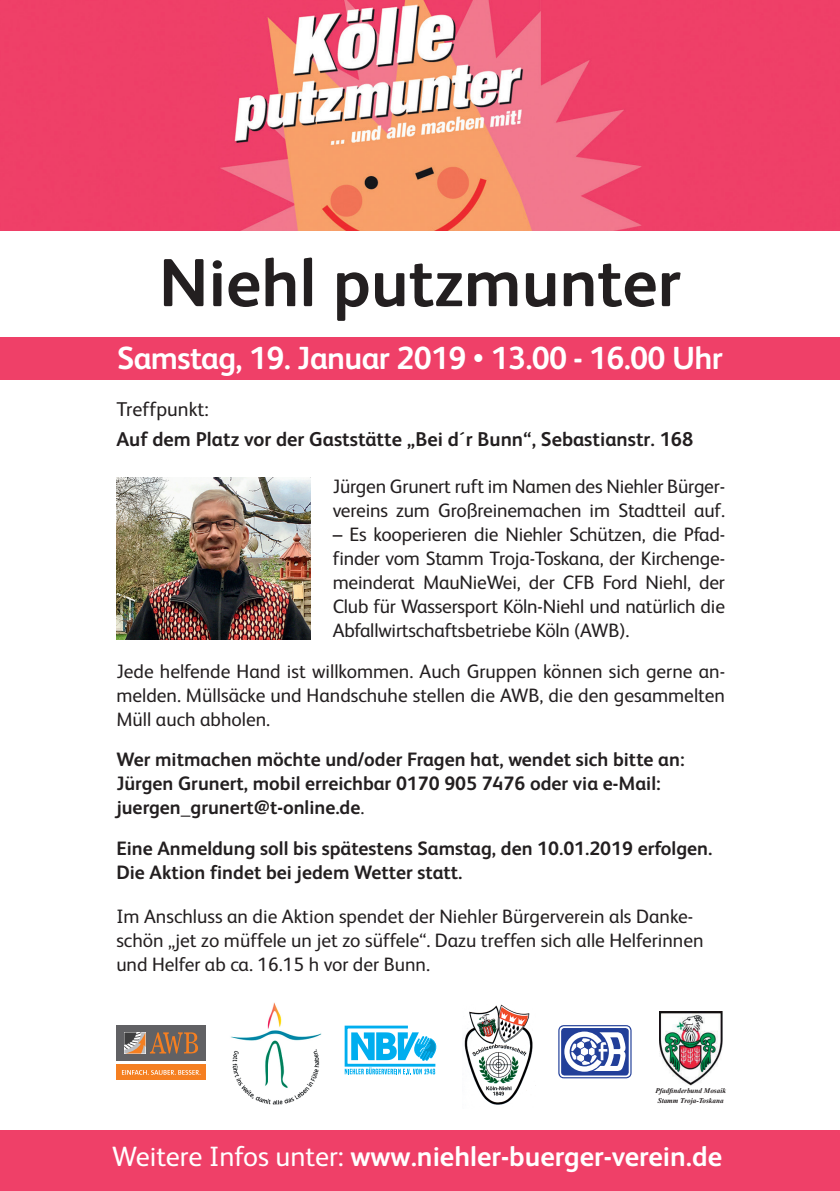
<style>
.page{position:relative;width:840px;height:1191px;background:#fff}
.page>*{position:absolute;margin:0;border:0;box-sizing:border-box;transform-origin:0 0}
.t1{font:700 68px "FS Albert";color:#231f20}
.t2{font:700 32px "FS Albert";letter-spacing:-.02em;color:#fff}
.t3{font:700 28px "FS Albert";color:#fff}
.t4{font:700 20px "FS Albert";color:#231f20}
.t5{font:20px "FS Albert";color:#231f20}
.t6{font:19.4px/24px "FS Albert";color:#231f20}
.t7{font:700 19.4px/24px "FS Albert";color:#231f20}
.t8{font:italic 700 7.2px/10px "Times New Roman";color:#231f20;text-align:center}
.s1{font-family:"Gill Sans";font-weight:400}
.s2{font-weight:400}
</style>
<div class="page">
<div style="left:0;top:337px;width:839px;height:43px;background:#ef4068"></div>
<div style="left:0;top:1130px;width:839px;height:61px;background:#ef4068"></div>
<img style="left:0;top:0;width:839px;height:231px">
<img style="left:116px;top:478px;width:194px;height:161px">
<div style="left:116px;top:1025px;width:90px;height:35px;background:#616164"></div>
<svg style="left:124px;top:1032px;width:74px;height:21px"></svg>
<div style="left:116px;top:1064px;width:90px;height:16px;background:#f57f21"></div>
<svg style="left:122px;top:1070px;width:77px;height:4px"></svg>
<svg style="left:344px;top:1025px;width:93px;height:49px"></svg>
<svg style="left:558px;top:1025px;width:73px;height:53px"></svg>
<img style="left:464px;top:1004px;width:69px;height:101px">
<img style="left:231px;top:1002px;width:90px;height:103px">
<img style="left:659px;top:1011px;width:62px;height:74px">
<h1 class="t1" style="left:159px;top:243px;width:523px">Niehl putzmunter</h1>
<h2 class="t2" style="left:117px;top:339px;width:607px">Samstag, 19. Januar 2019 <span class="s1">•</span> 13.00 - 16.00 Uhr</h2>
<p class="t5" style="left:116px;top:398px;width:94px">Treffpunkt:</p>
<p class="t4" style="left:116px;top:427px;width:578px">Auf dem Platz vor der Gaststätte „Bei d´r Bunn“, Sebastianstr. 168</p>
<p class="t6" style="left:332px;top:474px;width:393px">Jürgen Grunert ruft im Namen des Niehler Bürger&shy;vereins zum Großreinemachen im Stadtteil auf.</p>
<p class="t6" style="left:332px;top:522px;width:393px;text-align:justify">– Es kooperieren die Niehler Schützen, die Pfad&shy;finder vom Stamm Troja-Toskana, der Kirchenge&shy;meinderat MauNieWei, der CFB Ford Niehl, der Club für Wassersport Köln-Niehl und natürlich die Abfallwirtschaftsbetriebe Köln (AWB).</p>
<p class="t6" style="left:116px;top:659px;width:610px;text-align:justify">Jede helfende Hand ist willkommen. Auch Gruppen können sich gerne an&shy;melden. Müllsäcke und Handschuhe stellen die AWB, die den gesammelten Müll auch abholen.</p>
<p class="t7" style="left:116px;top:747px;width:569px">Wer mitmachen möchte und/oder Fragen hat, wendet sich bitte an:<br>Jürgen Grunert, mobil erreichbar 0170 905 7476 oder via e-Mail: juergen_grunert@t-online.de<span class="s2">.</span></p>
<p class="t7" style="left:116px;top:836px;width:597px">Eine Anmeldung soll bis spätestens Samstag, den 10.01.2019 erfolgen.<br>Die Aktion findet bei jedem Wetter statt.</p>
<p class="t6" style="left:116px;top:903px;width:588px">Im Anschluss an die Aktion spendet der Niehler Bürgerverein als Danke&shy;schön „jet zo müffele un jet zo süffele“. Dazu treffen sich alle Helferinnen und Helfer ab ca. 16.15 h vor der Bunn.</p>
<p class="t8" style="left:655px;top:1085px;width:72px">Pfadfinderbund Mosaik<br>Stamm Troja-Toskana</p>
<h3 class="t3" style="left:112px;top:1140px;width:611px"><span class="s2">Weitere Infos unter:</span> www.niehler-buerger-verein.de</h3>
</div>
